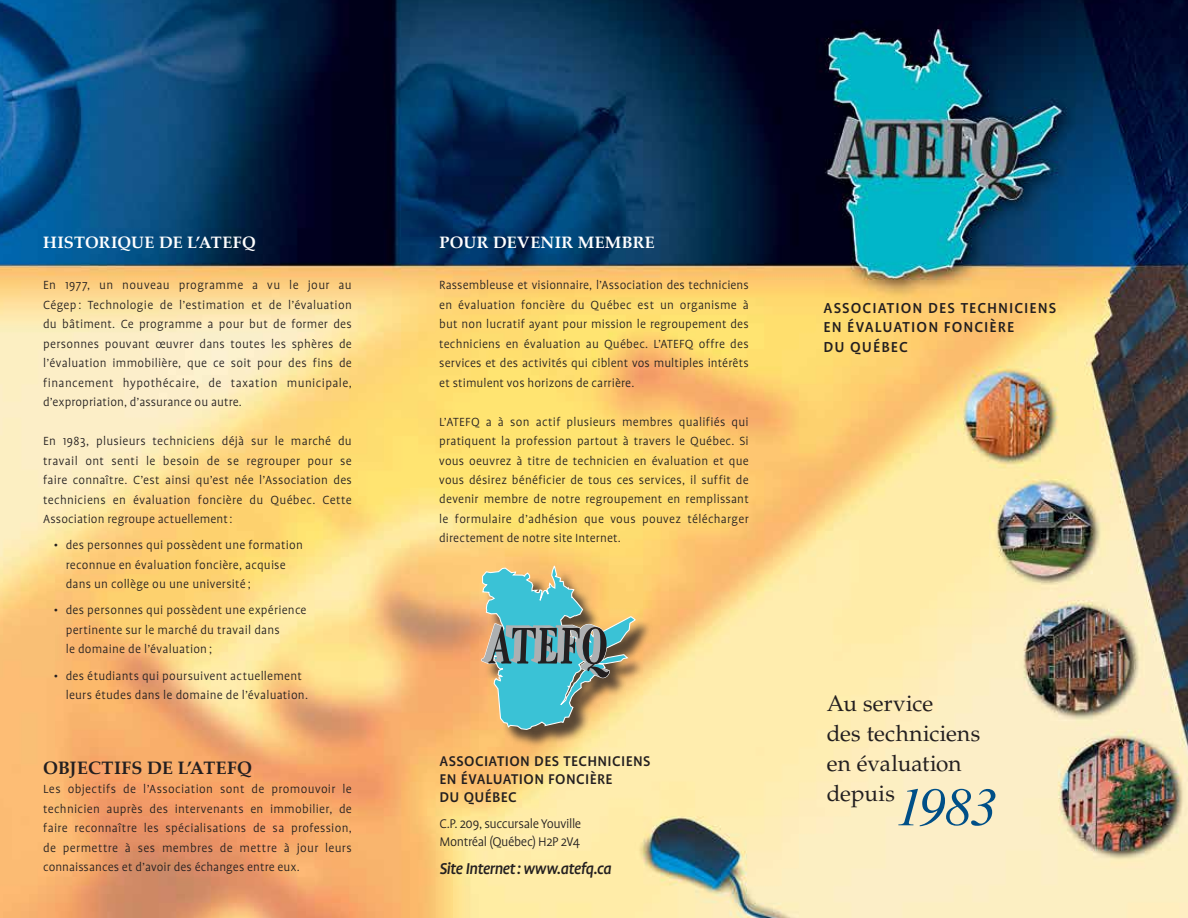
<style>
.page{position:relative;width:1188px;height:918px;background:#fff}
.page>*{position:absolute;margin:0;border:0;box-sizing:border-box;transform-origin:0 0}
.t1{font:italic 54px "Times";color:#004f87}
.t2{font:22.5px/30px "Palatino";letter-spacing:.005em;color:#231f20}
.t3{font:700 18px "Palatino Linotype";color:#231f20}
.t4{font:italic 500 17.85px "Profile";letter-spacing:-.035em;color:#231f20}
.t5{font:500 16.5px/19.8px "Profile";letter-spacing:.065em;color:#231f20}
.t6{font:700 16.5px "Palatino Linotype";letter-spacing:.015em;color:#fff}
.t7{font:500 16.05px/17.9px "Profile";letter-spacing:.025em;color:#231f20}
.t8{font:300 14.4px/17.9px "Profile";letter-spacing:-.025em;color:#231f20}
.t9{font:300 13.5px/19.5px "Profile";letter-spacing:.015em;color:#231f20;text-align:justify}
</style>
<div class="page">
<img style="left:0;top:0;width:1188px;height:918px">
<div style="left:484px;top:569px;width:169px;height:179px;background:#231f20;opacity:.75"></div>
<svg style="left:481px;top:566px;width:155px;height:164px;background:#8fae97"></svg>
<p class="t6" style="left:43px;top:231px;width:214px">HISTORIQUE DE L’ATEFQ</p>
<p class="t6" style="left:439px;top:231px;width:217px">POUR DEVENIR MEMBRE</p>
<p class="t9" style="left:43px;top:275px;width:310px">En 1977, un nouveau programme a vu le jour au Cégep : Technologie de l’estimation et de l’évaluation du bâtiment. Ce programme a pour but de former des personnes pouvant œuvrer dans toutes les sphères de l’évaluation immobilière, que ce soit pour des fins de financement hypothécaire, de taxation municipale, d’expropriation, d’assurance ou autre.</p>
<p class="t9" style="left:43px;top:431px;width:310px">En 1983, plusieurs techniciens déjà sur le marché du travail ont senti le besoin de se regrouper pour se faire connaître. C’est ainsi qu’est née l’Association des techniciens en évaluation foncière du Québec. Cette Association regroupe actuellement:</p>
<p class="t9" style="left:66px;top:535px;width:239px;text-align:left;text-indent:-12px">• des personnes qui possèdent une formation reconnue en évaluation foncière, acquise dans un collège ou une université ;</p>
<p class="t9" style="left:66px;top:601px;width:242px;text-align:left;text-indent:-12px">• des personnes qui possèdent une expérience pertinente sur le marché du travail dans<br>le domaine de l’évaluation ;</p>
<p class="t9" style="left:66px;top:666px;width:244px;text-indent:-12px">• des étudiants qui poursuivent actuellement leurs études dans le domaine de l’évaluation.</p>
<h3 class="t3" style="left:43px;top:755px;width:210px">OBJECTIFS DE L’ATEFQ</h3>
<p class="t9" style="left:43px;top:779px;width:310px">Les objectifs de l’Association sont de promouvoir le technicien auprès des intervenants en immobilier, de faire reconnaître les spécialisations de sa profession, de permettre à ses membres de mettre à jour leurs connaissances et d’avoir des échanges entre eux.</p>
<p class="t9" style="left:439px;top:275px;width:311px">Rassembleuse et visionnaire, l’Association des techniciens en évaluation foncière du Québec est un organisme à but non lucratif ayant pour mission le regroupement des techniciens en évaluation au Québec. L’ATEFQ offre des services et des activités qui ciblent vos multiples intérêts et stimulent vos horizons de carrière.</p>
<p class="t9" style="left:439px;top:412px;width:311px">L’ATEFQ a à son actif plusieurs membres qualifiés qui pratiquent la profession partout à travers le Québec. Si vous oeuvrez à titre de technicien en évaluation et que vous désirez bénéficier de tous ces services, il suffit de devenir membre de notre regroupement en remplissant le formulaire d’adhésion que vous pouvez télécharger directement de notre site Internet.</p>
<p class="t7" style="left:439px;top:752px;width:213px">ASSOCIATION DES TECHNICIENS<br>EN ÉVALUATION FONCIÈRE<br>DU QUÉBEC</p>
<p class="t8" style="left:439px;top:815px;width:143px">C.P. 209, succursale Youville<br>Montréal (Québec) H2P 2V4</p>
<h3 class="t4" style="left:439px;top:860px;width:174px">Site Internet: www.atefq.ca</h3>
<p class="t5" style="left:824px;top:298px;width:234px">ASSOCIATION DES TECHNICIENS<br>EN ÉVALUATION FONCIÈRE<br>DU QUÉBEC</p>
<h2 class="t2" style="left:827px;top:689px;width:155px">Au service<br>des techniciens en évaluation depuis</h2>
<h1 class="t1" style="left:896px;top:760px;width:103px">1983</h1>
</div>
